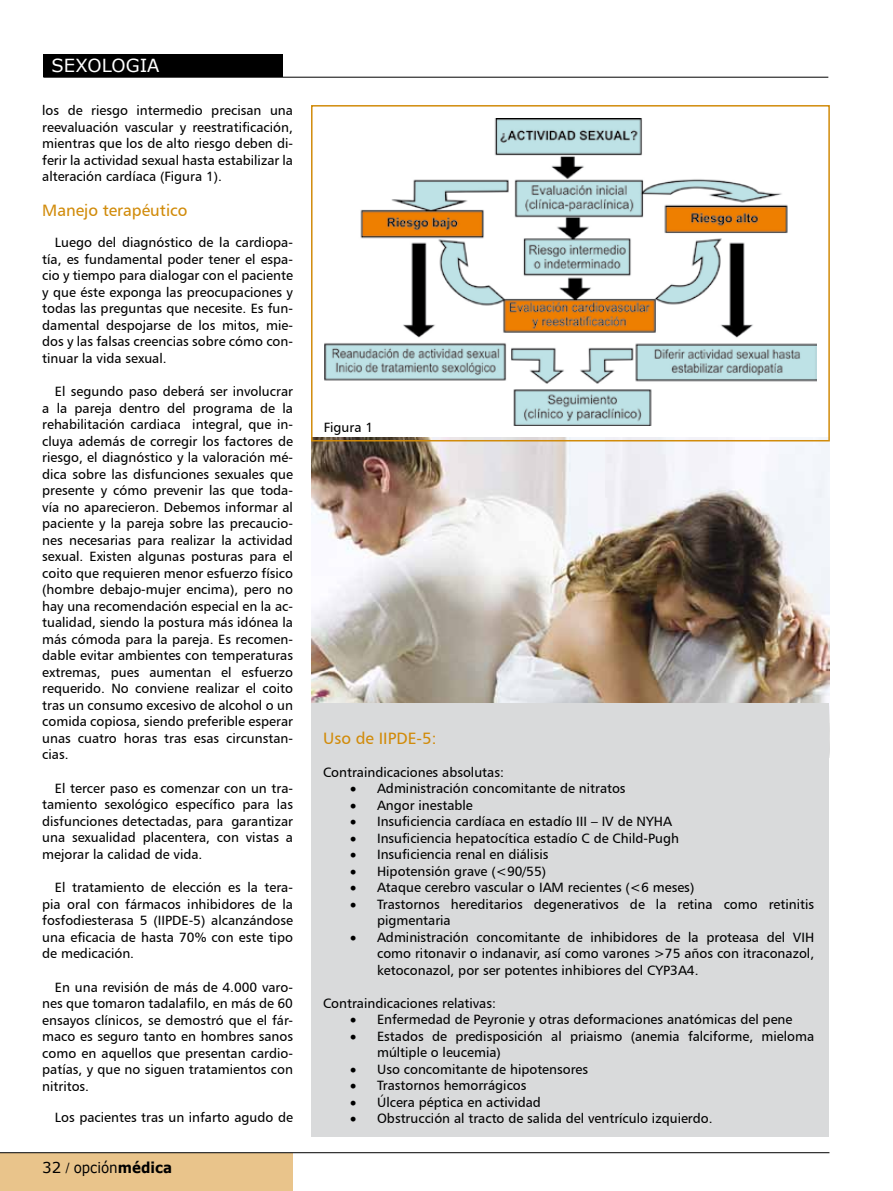
<style>
.page{position:relative;width:893px;height:1191px;background:#fff}
.page>*{position:absolute;margin:0;border:0;box-sizing:border-box;transform-origin:0 0}
.t1{font:18px "Verdana";color:#fff}
.t2{font:16.5px "Humanist 777 BT Roman B";color:#d18b0a}
.t3{font:15px "Verdana";color:#000}
.t4{font:13.5px/16.5px "Humanist 777 BT Roman B";color:#000;text-align:justify}
.s1{font-family:"Adobe Garamond Pro"}
.s2{font-weight:700}
</style>
<div class="page">
<hr style="left:0;top:1152px;width:829px;height:1px;background:#000">
<img style="left:312px;top:441px;width:518px;height:317px">
<div style="left:311px;top:703px;width:517px;height:434px;background:#d9dadb"></div>
<div style="left:0;top:1153px;width:293px;height:38px;background:#e9c48b"></div>
<div style="left:43px;top:54px;width:239px;height:23px;background:#000"></div>
<hr style="left:43px;top:77px;width:785px;height:1px;background:#000">
<img style="left:325px;top:119px;width:491px;height:306px">
<div style="left:311px;top:105px;width:519px;height:336px;border:2px solid #d18b0a"></div>
<h1 class="t1" style="left:52px;top:54px;width:109px">SEXOLOGIA</h1>
<p class="t4" style="left:42px;top:102px;width:252px">los de riesgo intermedio precisan una reevaluación vascular y reestratificación, mientras que los de alto riesgo deben di&shy;ferir la actividad sexual hasta estabilizar la alteración cardíaca (Figura 1).</p>
<p class="t2" style="left:42px;top:200px;width:147px">Manejo terapéutico</p>
<p class="t4" style="left:42px;top:234px;width:252px;text-indent:13px">Luego del diagnóstico de la cardiopa&shy;tía, es fundamental poder tener el espa&shy;cio y tiempo para dialogar con el paciente y que éste exponga las preocupaciones y todas las preguntas que necesite. Es fun&shy;damental despojarse de los mitos, mie&shy;dos y las falsas creencias sobre cómo con&shy;tinuar la vida sexual.</p>
<p class="t4" style="left:42px;top:383px;width:252px;text-indent:13px">El segundo paso deberá ser involucrar a la pareja dentro del programa de la rehabilitación cardiaca integral, que in&shy;cluya además de corregir los factores de riesgo, el diagnóstico y la valoración mé&shy;dica sobre las disfunciones sexuales que presente y cómo prevenir las que toda&shy;vía no aparecieron. Debemos informar al paciente y la pareja sobre las precaucio&shy;nes necesarias para realizar la actividad sexual. Existen algunas posturas para el coito que requieren menor esfuerzo físico (hombre debajo-mujer encima), pero no hay una recomendación especial en la ac&shy;tualidad, siendo la postura más idónea la más cómoda para la pareja. Es recomen&shy;dable evitar ambientes con temperaturas extremas, pues aumentan el esfuerzo requerido. No conviene realizar el coito tras un consumo excesivo de alcohol o un comida copiosa, siendo preferible esperar unas cuatro horas tras esas circunstan&shy;cias.</p>
<p class="t4" style="left:42px;top:779px;width:252px;text-indent:13px">El tercer paso es comenzar con un tra&shy;tamiento sexológico específico para las disfunciones detectadas, para garantizar una sexualidad placentera, con vistas a mejorar la calidad de vida.</p>
<p class="t4" style="left:42px;top:879px;width:252px;text-indent:13px">El tratamiento de elección es la tera&shy;pia oral con fármacos inhibidores de la fosfodiesterasa 5 (IIPDE-5) alcanzándose una eficacia de hasta 70% con este tipo de medicación.</p>
<p class="t4" style="left:42px;top:978px;width:252px;text-indent:13px">En una revisión de más de 4.000 varo&shy;nes que tomaron tadalafilo, en más de 60 ensayos clínicos, se demostró que el fár&shy;maco es seguro tanto en hombres sanos como en aquellos que presentan cardio&shy;patías, y que no siguen tratamientos con nitritos.</p>
<p class="t4" style="left:55px;top:1109px;width:239px">Los pacientes tras un infarto agudo de</p>
<p class="t3" style="left:42px;top:1157px;width:131px">32 <span class="s1">/</span> opción<span class="s2">médica</span></p>
<p class="t4" style="left:324px;top:418px;width:51px">Figura 1</p>
<p class="t2" style="left:323px;top:727px;width:115px">Uso de IIPDE-5:</p>
<p class="t4" style="left:323px;top:763px;width:182px">Contraindicaciones absolutas:</p>
<p class="t4" style="left:350px;top:780px;width:277px">• Administración concomitante de nitratos</p>
<p class="t4" style="left:350px;top:796px;width:124px">• Angor inestable</p>
<p class="t4" style="left:350px;top:813px;width:323px">• Insuficiencia cardíaca en estadío III – IV de NYHA</p>
<p class="t4" style="left:350px;top:829px;width:330px">• Insuficiencia hepatocítica estadío C de Child-Pugh</p>
<p class="t4" style="left:350px;top:846px;width:200px">• Insuficiencia renal en diálisis</p>
<p class="t4" style="left:350px;top:862px;width:198px">• Hipotensión grave (&lt;90/55)</p>
<p class="t4" style="left:350px;top:879px;width:346px">• Ataque cerebro vascular o IAM recientes (&lt;6 meses)</p>
<p class="t4" style="left:377px;top:895px;width:439px;text-indent:-27px">• Trastornos hereditarios degenerativos de la retina como retinitis pigmentaria</p>
<p class="t4" style="left:377px;top:928px;width:439px;text-indent:-27px">• Administración concomitante de inhibidores de la proteasa del VIH como ritonavir o indanavir, así como varones &gt;75 años con itraconazol, ketoconazol, por ser potentes inhibiores del CYP3A4.</p>
<p class="t4" style="left:323px;top:994px;width:174px">Contraindicaciones relativas:</p>
<p class="t4" style="left:350px;top:1011px;width:444px">• Enfermedad de Peyronie y otras deformaciones anatómicas del pene</p>
<p class="t4" style="left:377px;top:1027px;width:439px;text-indent:-27px">• Estados de predisposición al priaismo (anemia falciforme, mieloma múltiple o leucemia)</p>
<p class="t4" style="left:350px;top:1060px;width:240px">• Uso concomitante de hipotensores</p>
<p class="t4" style="left:350px;top:1077px;width:178px">• Trastornos hemorrágicos</p>
<p class="t4" style="left:350px;top:1093px;width:192px">• Úlcera péptica en actividad</p>
<p class="t4" style="left:350px;top:1110px;width:364px">• Obstrucción al tracto de salida del ventrículo izquierdo.</p>
</div>
